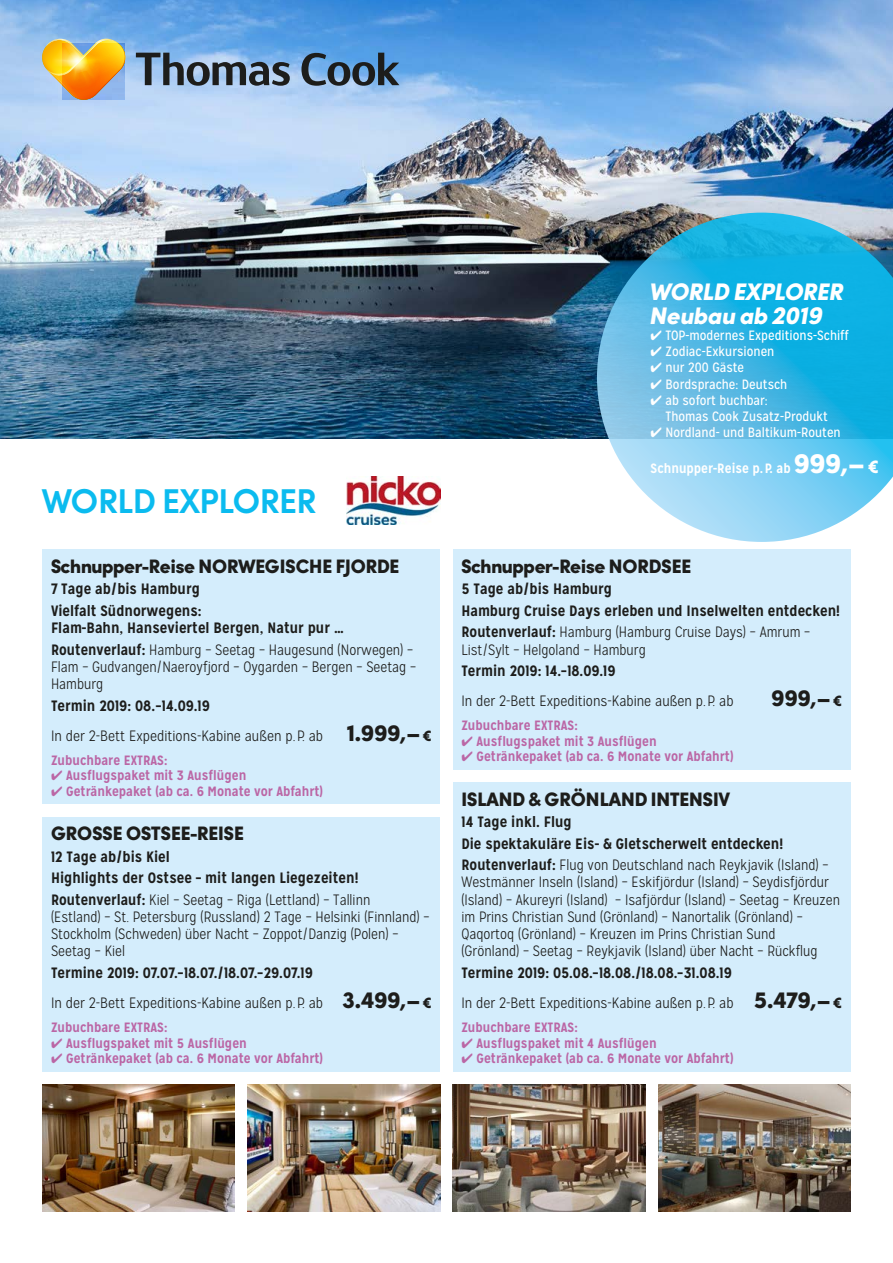
<style>
.page{position:relative;width:893px;height:1263px;background:#fff}
.page>*{position:absolute;margin:0;border:0;box-sizing:border-box;transform-origin:0 0}
.Headline{font:700 34.5px "Thomas Headline";color:#0bbbef}
._1-Zielgebiet{font:italic 900 24px "Thomas Headline";color:#fff}
.t1{font:900 22.5px "Thomas Headline";color:#1d1d1b}
.t2{font:900 19.5px "Thomas Headline";color:#1d1d1b}
.t3{font:300 15px/17.2px "Mission Gothic";color:#1d1d1b}
.t4{font:700 15px/17.2px "Mission Gothic";color:#1d1d1b}
.t5{font:700 13.5px "Mission Gothic";color:#bb66a5}
._5-Angebotstext{font:13.5px/16.2px "Mission Gothic";color:#fff}
._1-Zielgebiet-2{font:700 13.5px "Mission Gothic";color:#fff}
.s1{font-weight:700}
.s2{font-family:"Thomas Headline";font-weight:900;font-size:22.5px}
.s3{font-family:"Thomas Headline";font-weight:900}
.s4{font-family:"Thomas Headline";font-weight:900;font-size:27px}
.s5{font-family:"Thomas Headline";font-weight:900;font-size:18px}
.s6{font-size:15px}
</style>
<div class="page">
<img style="left:0;top:0;width:893px;height:438px">
<svg style="left:136px;top:53px;width:154px;height:33px;background:#6d849d"></svg>
<svg style="left:301px;top:53px;width:98px;height:33px;background:#4f7498"></svg>
<svg style="left:42px;top:38px;width:85px;height:64px;background:#d6b267"></svg>
<div style="left:43px;top:550px;width:397px;height:254px;background:#d4edfc"></div>
<div style="left:453px;top:550px;width:397px;height:220px;background:#d4edfc"></div>
<div style="left:453px;top:782px;width:397px;height:289px;background:#d4edfc"></div>
<div style="left:43px;top:817px;width:397px;height:254px;background:#d4edfc"></div>
<img style="left:43px;top:1084px;width:192px;height:128px">
<img style="left:453px;top:1084px;width:192px;height:128px">
<img style="left:248px;top:1084px;width:192px;height:128px">
<img style="left:658px;top:1084px;width:192px;height:128px">
<img style="left:347px;top:476px;width:93px;height:48px">
<svg style="left:597px;top:213px;width:296px;height:329px;background:#5cbce0"></svg>
<p class="Headline" style="left:42px;top:481px;width:275px">WORLD EXPLORER</p>
<p class="t2" style="left:51px;top:554px;width:350px">Schnupper-Reise NORWEGISCHE FJORDE</p>
<p class="t4" style="left:51px;top:580px;width:150px">7 Tage ab/bis Hamburg</p>
<p class="t4" style="left:51px;top:602px;width:294px">Vielfalt Südnorwegens:<br>Flam-Bahn, Hanseviertel Bergen, Natur pur …</p>
<p class="t3" style="left:51px;top:641px;width:367px"><span class="s1">Routenverlauf:</span> Hamburg – Seetag – Haugesund (Norwegen) –<br>Flam – Gudvangen/Naeroyfjord – Oygarden – Bergen – Seetag –<br>Hamburg</p>
<p class="t4" style="left:51px;top:697px;width:160px">Termin 2019: 08.–14.09.19</p>
<p class="t3" style="left:51px;top:727px;width:382px">In der 2-Bett Expeditions-Kabine außen p.P. ab <span class="s2">1.999,–</span> <span class="s3">€</span></p>
<p class="t5" style="left:51px;top:751px;width:118px">Zubuchbare EXTRAS:</p>
<p class="t5" style="left:51px;top:767px;width:197px">✔ Ausflugspaket mit 3 Ausflügen</p>
<p class="t5" style="left:51px;top:782px;width:273px">✔ Getränkepaket (ab ca. 6 Monate vor Abfahrt)</p>
<p class="t2" style="left:51px;top:821px;width:194px">GROSSE OSTSEE-REISE</p>
<p class="t4" style="left:51px;top:848px;width:120px">12 Tage ab/bis Kiel</p>
<p class="t4" style="left:51px;top:869px;width:309px">Highlights der Ostsee – mit langen Liegezeiten!</p>
<p class="t3" style="left:51px;top:891px;width:380px"><span class="s1">Routenverlauf:</span> Kiel – Seetag – Riga (Lettland) – Tallinn<br>(Estland) – St. Petersburg (Russland) 2 Tage – Helsinki (Finnland) – Stockholm (Schweden) über Nacht – Zoppot/Danzig (Polen) – Seetag – Kiel</p>
<p class="t4" style="left:51px;top:964px;width:263px">Termine 2019: 07.07.–18.07./18.07.–29.07.19</p>
<p class="t3" style="left:51px;top:994px;width:382px">In der 2-Bett Expeditions-Kabine außen p.P. ab <span class="s2">3.499,–</span> <span class="s3">€</span></p>
<p class="t5" style="left:51px;top:1019px;width:118px">Zubuchbare EXTRAS:</p>
<p class="t5" style="left:51px;top:1034px;width:197px">✔ Ausflugspaket mit 5 Ausflügen</p>
<p class="t5" style="left:51px;top:1050px;width:273px">✔ Getränkepaket (ab ca. 6 Monate vor Abfahrt)</p>
<p class="_1-Zielgebiet" style="left:651px;top:277px;width:195px">WORLD EXPLORER</p>
<p class="_1-Zielgebiet" style="left:651px;top:301px;width:174px">Neubau ab 2019</p>
<p class="_5-Angebotstext" style="left:651px;top:327px;width:200px">✔ TOP-modernes Expeditions-Schiff</p>
<p class="_5-Angebotstext" style="left:651px;top:344px;width:125px">✔ Zodiac-Exkursionen</p>
<p class="_5-Angebotstext" style="left:651px;top:360px;width:95px">✔ nur 200 Gäste</p>
<p class="_5-Angebotstext" style="left:651px;top:376px;width:138px">✔ Bordsprache: Deutsch</p>
<p class="_5-Angebotstext" style="left:665px;top:392px;width:164px;text-indent:-15px">✔ ab sofort buchbar:<br>Thomas Cook Zusatz-Produkt</p>
<p class="_5-Angebotstext" style="left:651px;top:425px;width:192px">✔ Nordland- und Baltikum-Routen</p>
<p class="_1-Zielgebiet-2" style="left:651px;top:460px;width:229px">Schnupper-Reise p.P. ab <span class="s4">999,–</span> <span class="s5">€</span></p>
<p class="t2" style="left:461px;top:554px;width:231px">Schnupper-Reise NORDSEE</p>
<p class="t4" style="left:461px;top:580px;width:152px">5 Tage ab/bis Hamburg</p>
<p class="t4" style="left:461px;top:602px;width:380px">Hamburg Cruise Days erleben und Inselwelten entdecken!</p>
<p class="t3" style="left:461px;top:624px;width:350px"><span class="s1">Routenverlauf:</span> Hamburg (Hamburg Cruise Days) – Amrum –<br>List/Sylt – Helgoland – Hamburg</p>
<p class="t4" style="left:461px;top:662px;width:156px">Termin 2019: 14.–18.09.19</p>
<p class="t3" style="left:461px;top:692px;width:274px">In der 2-Bett Expeditions-Kabine außen p.P. ab</p>
<p class="t1" style="left:771px;top:684px;width:72px">999,– <span class="s6">€</span></p>
<p class="t5" style="left:461px;top:717px;width:118px">Zubuchbare EXTRAS:</p>
<p class="t5" style="left:461px;top:732px;width:197px">✔ Ausflugspaket mit 3 Ausflügen</p>
<p class="t5" style="left:461px;top:748px;width:273px">✔ Getränkepaket (ab ca. 6 Monate vor Abfahrt)</p>
<p class="t2" style="left:461px;top:787px;width:270px">ISLAND &amp; GRÖNLAND INTENSIV</p>
<p class="t4" style="left:461px;top:813px;width:112px">14 Tage inkl. Flug</p>
<p class="t4" style="left:461px;top:835px;width:323px">Die spektakuläre Eis- &amp; Gletscherwelt entdecken!</p>
<p class="t3" style="left:461px;top:856px;width:380px"><span class="s1">Routenverlauf:</span> Flug von Deutschland nach Reykjavik (Island) – Westmänner Inseln (Island) – Eskifjördur (Island) – Seydisfjördur (Island) – Akureyri (Island) – Isafjördur (Island) – Seetag – Kreuzen im Prins Christian Sund (Grönland) – Nanortalik (Grönland) – Qaqortoq (Grönland) – Kreuzen im Prins Christian Sund<br>(Grönland) – Seetag – Reykjavik (Island) über Nacht – Rückflug</p>
<p class="t4" style="left:461px;top:964px;width:272px">Termine 2019: 05.08.–18.08./18.08.–31.08.19</p>
<p class="t3" style="left:461px;top:994px;width:382px">In der 2-Bett Expeditions-Kabine außen p.P. ab <span class="s2">5.479,–</span> <span class="s3">€</span></p>
<p class="t5" style="left:461px;top:1019px;width:118px">Zubuchbare EXTRAS:</p>
<p class="t5" style="left:461px;top:1034px;width:197px">✔ Ausflugspaket mit 4 Ausflügen</p>
<p class="t5" style="left:461px;top:1050px;width:273px">✔ Getränkepaket (ab ca. 6 Monate vor Abfahrt)</p>
</div>
